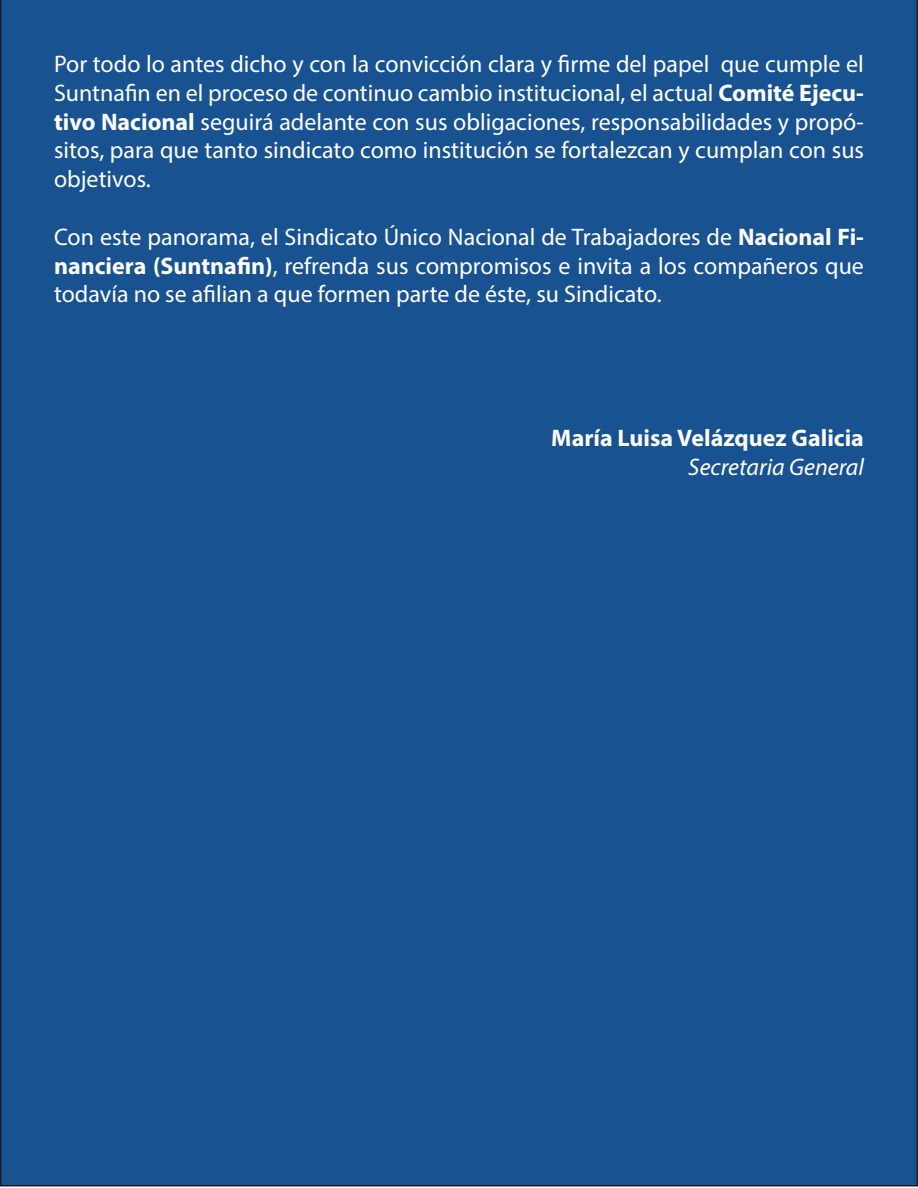
<style>
.page{position:relative;width:918px;height:1188px;background:#fff}
.page>*{position:absolute;margin:0;border:0;box-sizing:border-box;transform-origin:0 0}
.t1{font:24px/28.8px "Myriad Pro";color:#fff;text-align:justify}
.t2{font:700 24px "Myriad Pro";color:#fff}
.t3{font:italic 24px "Myriad Pro";color:#fff}
.s1{font-weight:700}
</style>
<div class="page">
<div style="left:0;top:0;width:918px;height:1186px;background:#185290"></div>
<p class="t1" style="left:54px;top:49px;width:812px">Por todo lo antes dicho y con la convicción clara y firme del papel que cumple el Suntnafin en el proceso de continuo cambio institucional, el actual <span class="s1">Comité Ejecu&shy;tivo Nacional</span> seguirá adelante con sus obligaciones, responsabilidades y propó&shy;sitos, para que tanto sindicato como institución se fortalezcan y cumplan con sus objetivos.</p>
<p class="t1" style="left:54px;top:222px;width:812px">Con este panorama, el Sindicato Único Nacional de Trabajadores de <span class="s1">Nacional Fi&shy;nanciera (Suntnafin)</span>, refrenda sus compromisos e invita a los compañeros que todavía no se afilian a que formen parte de éste, su Sindicato.</p>
<p class="t2" style="left:551px;top:423px;width:314px">María Luisa Velázquez Galicia</p>
<p class="t3" style="left:688px;top:452px;width:177px">Secretaria General</p>
</div>
